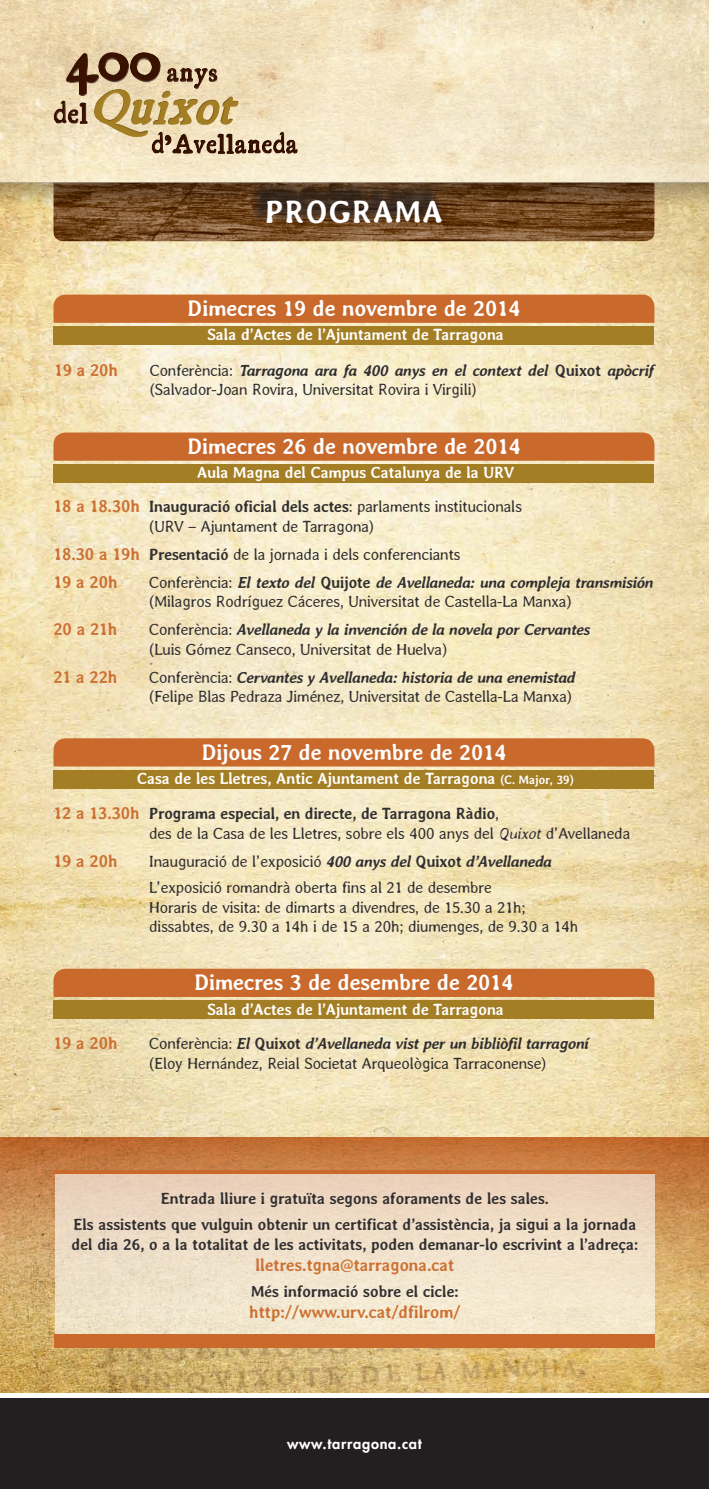
<style>
.page{position:relative;width:709px;height:1489px;background:#fff}
.page>*{position:absolute;margin:0;border:0;box-sizing:border-box;transform-origin:0 0}
.t1{font:700 32.25px "Averia";color:#fff}
.t2{font:700 22.5px "Averia";letter-spacing:-.035em;color:#fff}
.t3{font:700 17.5px "Averia";letter-spacing:-.035em;color:#cc7033}
.t4{font:300 16.25px/19.5px "Averia";letter-spacing:-.04em;color:#312f30}
.t5{font:700 16.25px/26.6px "Averia";letter-spacing:-.035em;color:#312f30;text-align:center}
.t6{font:700 16.25px "Averia";letter-spacing:-.035em;color:#fff}
.t7{font:800 14.5px "Futura";letter-spacing:.05em;color:#fff}
.s1{font-weight:700;font-style:italic}
.s2{font-weight:700}
.s3{font-weight:700;font-size:17.5px;color:#cc7033}
.s4{font-size:12.5px}
.s5{font-style:italic}
</style>
<div class="page">
<img style="left:0;top:208px;width:709px;height:928px">
<div style="left:0;top:1398px;width:709px;height:90px;background:#231f20"></div>
<svg style="left:0;top:1136px;width:709px;height:256px;background:#cd9a5b"></svg>
<img style="left:53px;top:208px;width:601px;height:33px">
<svg style="left:0;top:0;width:709px;height:182px;background:#f1e3c2"></svg>
<svg style="left:0;top:182px;width:709px;height:26px;background:#795934"></svg>
<div style="left:54px;top:52px;width:244px;height:102px;background:#231f20;opacity:.39"></div>
<div style="left:249px;top:181px;width:197px;height:45px;background:#231f20;opacity:.7"></div>
<svg style="left:53px;top:294px;width:601px;height:51px;background:#be7a34"></svg>
<svg style="left:53px;top:432px;width:601px;height:51px;background:#be7a34"></svg>
<svg style="left:53px;top:738px;width:601px;height:50px;background:#bf7a34"></svg>
<svg style="left:53px;top:968px;width:601px;height:51px;background:#be7933"></svg>
<div style="left:55px;top:1173px;width:599px;height:161px;background:linear-gradient(to bottom,#ebd2bc,#f4ecd3)"></div>
<hr style="left:54px;top:1170px;width:600px;height:3px;background:#c9692c">
<div style="left:54px;top:1334px;width:600px;height:13px;background:#c9692c"></div>
<h1 class="t1" style="left:264px;top:194px;width:181px">PROGRAMA</h1>
<h2 class="t2" style="left:187px;top:296px;width:335px">Dimecres 19 de novembre de 2014</h2>
<p class="t6" style="left:207px;top:326px;width:298px">Sala d’Actes de l’Ajuntament de Tarragona</p>
<p class="t3" style="left:54px;top:360px;width:66px">19 a 20h</p>
<p class="t4" style="left:149px;top:360px;width:506px">Conferència: <span class="s1">Tarragona ara fa 400 anys en el context del</span> <span class="s2">Quixot</span> <span class="s1">apòcrif </span>(Salvador-Joan Rovira, Universitat Rovira i Virgili)</p>
<h2 class="t2" style="left:187px;top:434px;width:336px">Dimecres 26 de novembre de 2014</h2>
<p class="t6" style="left:197px;top:463px;width:319px">Aula Magna del Campus Catalunya de la URV</p>
<p class="t4" style="left:149px;top:496px;width:375px;text-indent:-96px"><span class="s3">18 a 18.30h</span> <span class="s2">Inauguració oficial dels actes</span>: parlaments institucionals (URV – Ajuntament de Tarragona)</p>
<p class="t4" style="left:53px;top:544px;width:409px"><span class="s3">18.30 a 19h</span> <span class="s2">Presentació</span> de la jornada i dels conferenciants</p>
<p class="t3" style="left:53px;top:572px;width:66px">19 a 20h</p>
<p class="t4" style="left:149px;top:572px;width:506px">Conferència: <span class="s1">El texto del</span> <span class="s2">Quijote</span> <span class="s1">de Avellaneda: una compleja transmisión </span>(Milagros Rodríguez Cáceres, Universitat de Castella-La Manxa)</p>
<p class="t3" style="left:53px;top:619px;width:66px">20 a 21h</p>
<p class="t4" style="left:149px;top:620px;width:443px">Conferència: <span class="s1">Avellaneda y la invención de la novela por Cervantes </span>(Luis Gómez Canseco, Universitat de Huelva)</p>
<p class="t3" style="left:53px;top:667px;width:66px">21 a 22h</p>
<p class="t4" style="left:149px;top:667px;width:428px">Conferència: <span class="s1">Cervantes y Avellaneda: historia de una enemistad </span>(Felipe Blas Pedraza Jiménez, Universitat de Castella-La Manxa)</p>
<h2 class="t2" style="left:201px;top:739px;width:307px">Dijous 27 de novembre de 2014</h2>
<p class="t6" style="left:137px;top:769px;width:439px">Casa de les Lletres, Antic Ajuntament de Tarragona <span class="s4">(C. Major, 39)</span></p>
<p class="t4" style="left:149px;top:803px;width:483px;text-indent:-96px"><span class="s3">12 a 13.30h</span> <span class="s2">Programa especial, en directe, de Tarragona Ràdio</span>,<br>des de la Casa de les Lletres, sobre els 400 anys del <span class="s5">Quixot</span> d’Avellaneda</p>
<p class="t3" style="left:53px;top:851px;width:66px">19 a 20h</p>
<p class="t4" style="left:149px;top:847px;width:405px;line-height:26.6px">Inauguració de l’exposició <span class="s1">400 anys del</span> <span class="s2">Quixot</span> <span class="s1">d’Avellaneda<br></span>L’exposició romandrà oberta fins al 21 de desembre</p>
<p class="t4" style="left:149px;top:897px;width:431px">Horaris de visita: de dimarts a divendres, de 15.30 a 21h; dissabtes, de 9.30 a 14h i de 15 a 20h; diumenges, de 9.30 a 14h</p>
<h2 class="t2" style="left:194px;top:970px;width:322px">Dimecres 3 de desembre de 2014</h2>
<p class="t6" style="left:207px;top:999px;width:298px">Sala d’Actes de l’Ajuntament de Tarragona</p>
<p class="t3" style="left:53px;top:1033px;width:66px">19 a 20h</p>
<p class="t4" style="left:149px;top:1033px;width:441px">Conferència: <span class="s1">El</span> <span class="s2">Quixot</span> <span class="s1">d’Avellaneda vist per un bibliòfil tarragoní </span>(Eloy Hernández, Reial Societat Arqueològica Tarraconense)</p>
<p class="t5" style="left:73px;top:1184px;width:565px">Entrada lliure i gratuïta segons aforaments de les sales.<br>Els assistents que vulguin obtenir un certificat d’assistència, ja sigui a la jornada</p>
<p class="t5" style="left:71px;top:1230px;width:569px">del dia 26, o a la totalitat de les activitats, poden demanar-lo escrivint a l’adreça:</p>
<p class="t3" style="left:255px;top:1254px;width:201px">lletres.tgna@tarragona.cat</p>
<p class="t5" style="left:251px;top:1278px;width:210px">Més informació sobre el cicle:</p>
<p class="t3" style="left:249px;top:1302px;width:213px">http://www.urv.cat/dfilrom/</p>
<p class="t7" style="left:287px;top:1434px;width:136px">www.tarragona.cat</p>
</div>
